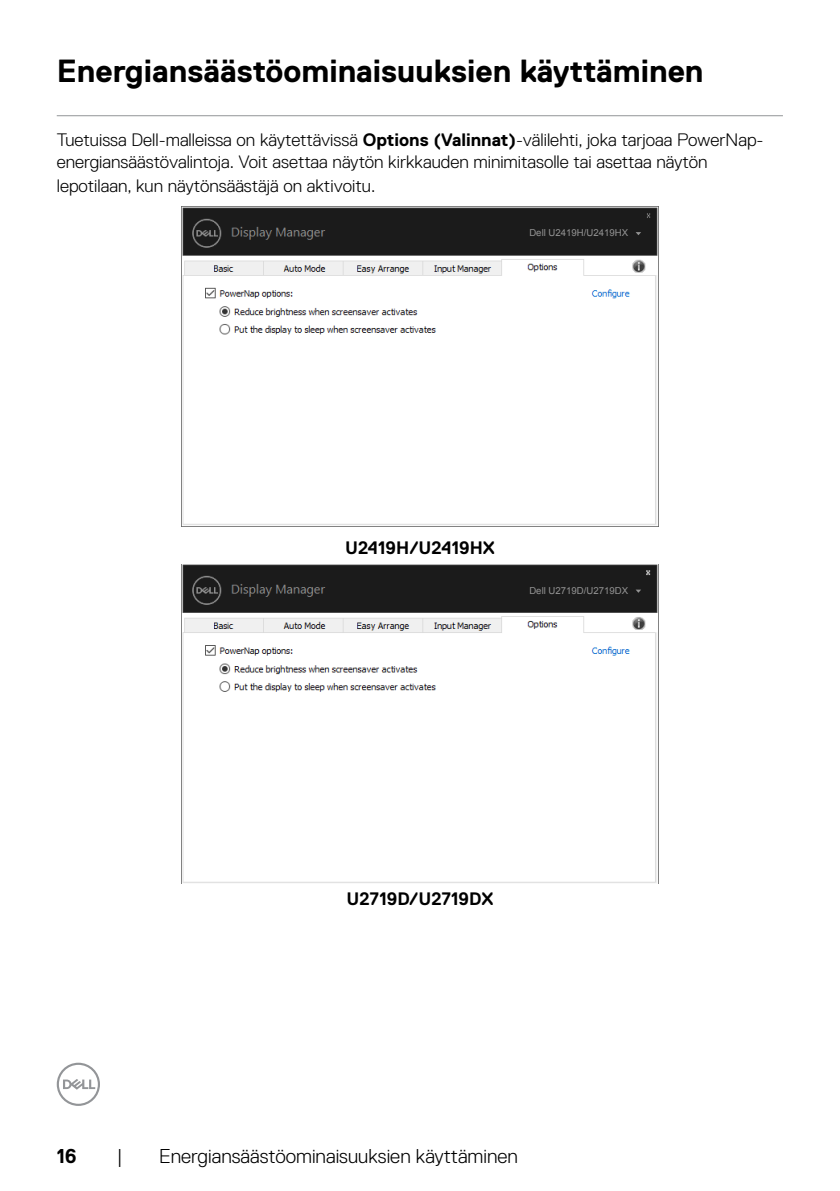
<style>
.page{position:relative;width:840px;height:1191px;background:#fff}
.page>*{position:absolute;margin:0;border:0;box-sizing:border-box;transform-origin:0 0}
.t1{font:700 32px "Dell Replica";color:#000}
.t2{font:300 20px "Dell Replica";color:#000}
.t3{font:700 20px "Dell Replica";color:#000}
.t4{font:300 18px/21.6px "Dell Replica";color:#000}
.t5{font:700 18px "Dell Replica";color:#000}
.t6{font:9.6px "Arial";color:#939393}
.s1{font-weight:700}
</style>
<div class="page">
<svg style="left:57px;top:1062px;width:43px;height:44px"></svg>
<hr style="left:57px;top:115px;width:725px;height:1px;background:#939598">
<img style="left:182px;top:206px;width:475px;height:319px">
<div style="left:526px;top:227px;width:116px;height:11px;background:#1b1b1b"></div>
<img style="left:182px;top:564px;width:475px;height:319px">
<div style="left:526px;top:584px;width:116px;height:11px;background:#1b1b1b"></div>
<svg style="left:636px;top:589px;width:4px;height:4px"></svg>
<h1 class="t1" style="left:57px;top:53px;width:648px">Energiansäästöominaisuuksien käyttäminen</h1>
<p class="t4" style="left:57px;top:129px;width:708px">Tuetuissa Dell-malleissa on käytettävissä <span class="s1">Options (Valinnat)</span>-välilehti, joka tarjoaa PowerNap&shy;energiansäästövalintoja. Voit asettaa näytön kirkkauden minimitasolle tai asettaa näytön</p>
<p class="t4" style="left:57px;top:175px;width:320px">lepotilaan, kun näytönsäästäjä on aktivoitu.</p>
<p class="t6" style="left:529px;top:226px;width:100px">Dell U2419H/U2419HX</p>
<p class="t5" style="left:345px;top:537px;width:151px">U2419H/U2419HX</p>
<p class="t6" style="left:529px;top:584px;width:100px">Dell U2719D/U2719DX</p>
<p class="t5" style="left:346px;top:888px;width:148px">U2719D/U2719DX</p>
<p class="t3" style="left:57px;top:1144px;width:21px">16</p>
<p class="t2" style="left:117px;top:1144px;width:7px">|</p>
<p class="t2" style="left:159px;top:1144px;width:360px">Energiansäästöominaisuuksien käyttäminen</p>
</div>
